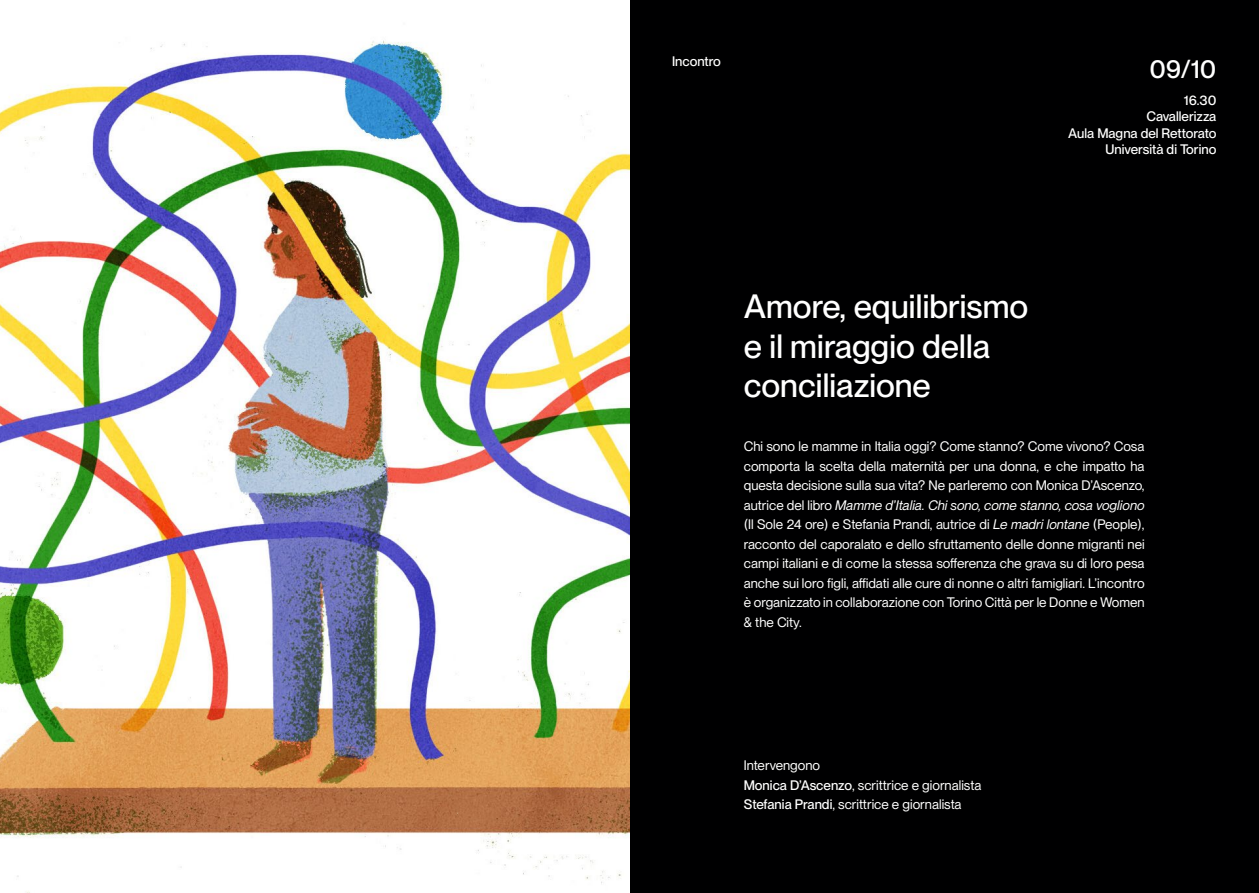
<style>
.page{position:relative;width:1259px;height:893px;background:#000001}
.page>*{position:absolute;margin:0;border:0;box-sizing:border-box;transform-origin:0 0}
.t1{font:500 33px/39.6px "PP Neue Montreal";color:#fff}
.t2{font:500 25.5px "PP Neue Montreal";color:#fff}
.t3{font:13.5px/19.5px "PP Neue Montreal";color:#fff}
.t4{font:500 13.5px/16.5px "PP Neue Montreal";color:#fff;text-align:right}
.s1{font-style:italic}
.s2{font-weight:500}
</style>
<div class="page">
<img style="left:0;top:0;width:629px;height:893px">
<p class="t4" style="left:672px;top:53px;width:50px">Incontro</p>
<h2 class="t2" style="left:1149px;top:54px;width:68px">09/10</h2>
<p class="t4" style="left:1068px;top:92px;width:150px">16.30<br>Cavallerizza<br>Aula Magna del Rettorato<br>Università di Torino</p>
<h1 class="t1" style="left:744px;top:287px;width:286px">Amore, equilibrismo e il miraggio della conciliazione</h1>
<p class="t3" style="left:744px;top:437px;width:402px;text-align:justify">Chi sono le mamme in Italia oggi? Come stanno? Come vivono? Cosa comporta la scelta della maternità per una donna, e che impatto ha questa decisione sulla sua vita? Ne parleremo con Monica D’Ascenzo, autrice del libro <span class="s1">Mamme d’Italia. Chi sono, come stanno, cosa vogliono </span>(Il Sole 24 ore) e Stefania Prandi, autrice di <span class="s1">Le madri lontane</span> (People), racconto del caporalato e dello sfruttamento delle donne migranti nei campi italiani e di come la stessa sofferenza che grava su di loro pesa anche sui loro figli, affidati alle cure di nonne o altri famigliari. L’incontro è organizzato in collaborazione con Torino Città per le Donne e Women &amp; the City.</p>
<p class="t3" style="left:744px;top:756px;width:239px">Intervengono<br><span class="s2">Monica D’Ascenzo</span>, scrittrice e giornalista<br><span class="s2">Stefania Prandi</span>, scrittrice e giornalista</p>
</div>
